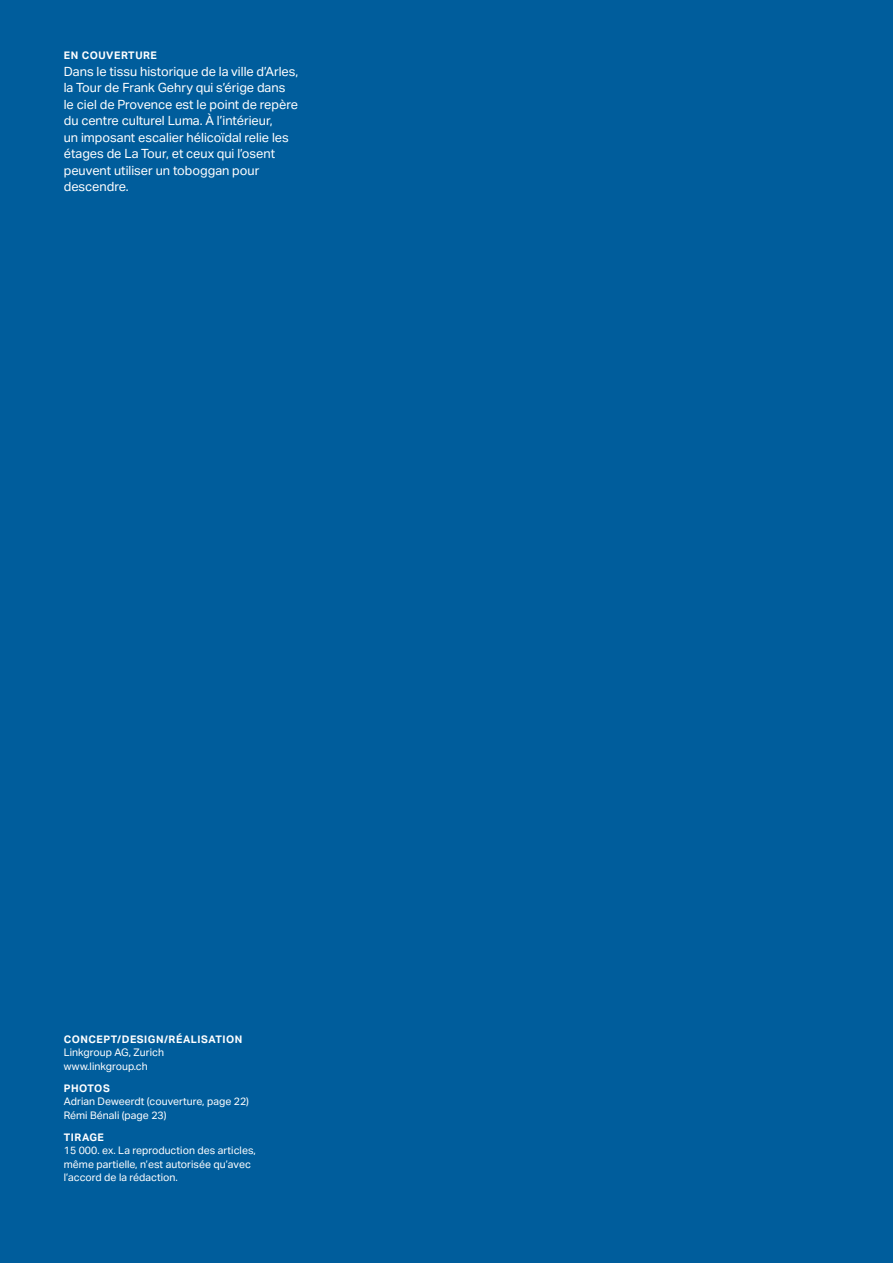
<style>
.page{position:relative;width:893px;height:1263px;background:#005d9c}
.page>*{position:absolute;margin:0;border:0;box-sizing:border-box;transform-origin:0 0}
.t1{font:12.75px/16.5px "Aktiv Grotesk Geberit";color:#fff}
.t2{font:10.5px/13.5px "Aktiv Grotesk Geberit";letter-spacing:.005em;color:#fff}
.t3{font:700 10.5px "Aktiv Grotesk Geberit";letter-spacing:.05em;color:#fff}
</style>
<div class="page">
<p class="t3" style="left:64px;top:49px;width:95px">EN COUVERTURE</p>
<p class="t1" style="left:64px;top:63px;width:236px">Dans le tissu historique de la ville d’Arles, la Tour de Frank Gehry qui s’érige dans le ciel de Provence est le point de repère du centre culturel Luma. À l’intérieur,<br>un imposant escalier hélicoïdal relie les étages de La Tour, et ceux qui l’osent peuvent utiliser un toboggan pour descendre.</p>
<p class="t3" style="left:64px;top:1032px;width:180px">CONCEPT/DESIGN/RÉALISATION</p>
<p class="t2" style="left:64px;top:1045px;width:102px">Linkgroup AG, Zurich www.linkgroup.ch</p>
<p class="t3" style="left:64px;top:1081px;width:48px">PHOTOS</p>
<p class="t2" style="left:64px;top:1094px;width:187px">Adrian Deweerdt (couverture, page 22)<br>Rémi Bénali (page 23)</p>
<p class="t3" style="left:64px;top:1130px;width:42px">TIRAGE</p>
<p class="t2" style="left:64px;top:1143px;width:194px">15 000. ex. La reproduction des articles, même partielle, nʼest autorisée quʼavec lʼaccord de la rédaction.</p>
</div>
